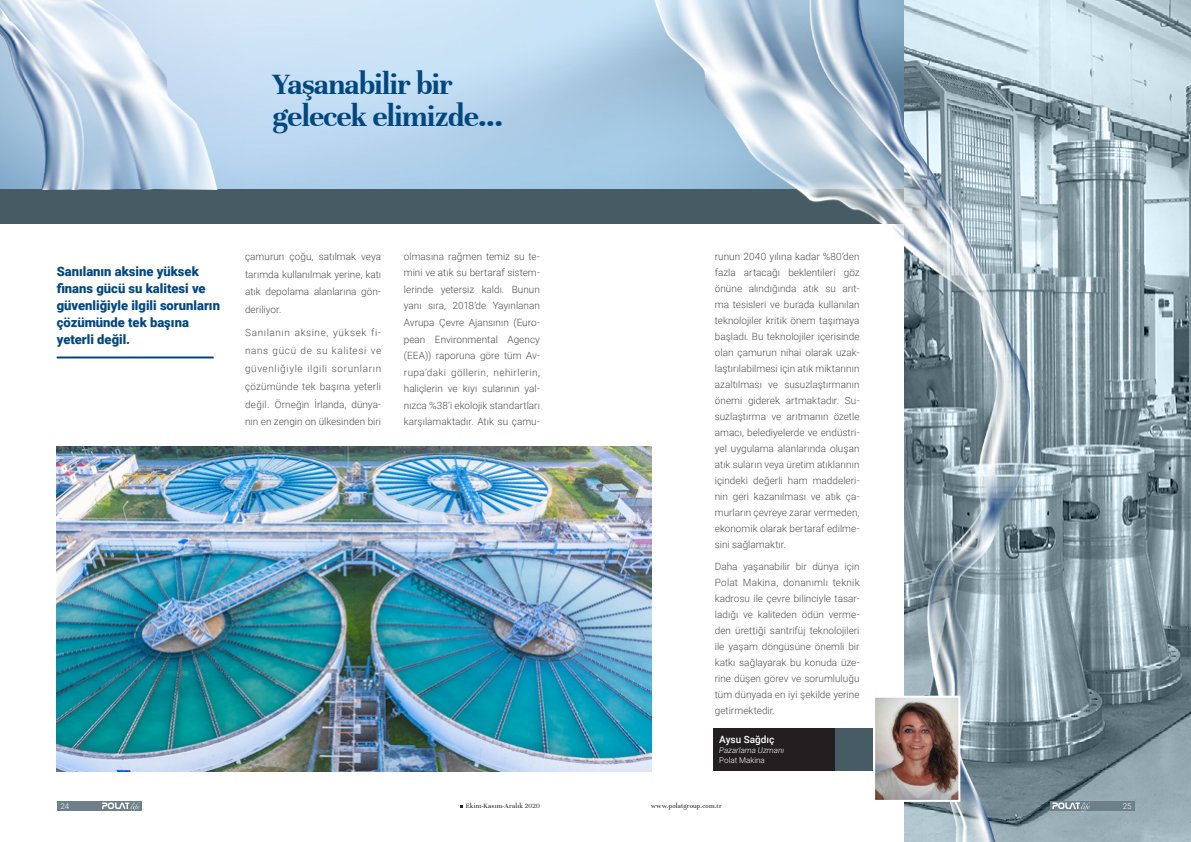
<style>
.page{position:relative;width:1191px;height:842px;background:#fff}
.page>*{position:absolute;margin:0;border:0;box-sizing:border-box;transform-origin:0 0}
.Magazine_Title{font:700 31.6px "Unna";letter-spacing:-.02em;color:#014780}
.Body_Text{font:900 13px/17px "Roboto";color:#014780}
.t1{font:300 10px/16px "Roboto";color:#231f20;text-align:justify}
.Body_Text-2{font:500 10px "Roboto";color:#fff}
.Body_Text-3{font:italic 300 8px "Roboto";color:#fff}
.Body_Text-4{font:300 8px "Roboto";color:#fff}
.t2{font:7px "Unna";letter-spacing:.03em;color:#231f20}
</style>
<div class="page">
<img style="left:232px;top:0;width:389px;height:190px">
<div style="left:0;top:190px;width:904px;height:34px;background:#475b64"></div>
<img style="left:1104px;top:0;width:87px;height:842px">
<img style="left:621px;top:0;width:483px;height:842px">
<img style="left:0;top:0;width:232px;height:190px">
<img style="left:57px;top:446px;width:594px;height:325px">
<hr style="left:57px;top:356px;width:157px;height:2px;background:#014780">
<div style="left:835px;top:728px;width:38px;height:43px;background:#475b64"></div>
<div style="left:713px;top:728px;width:122px;height:43px;background:#231f20"></div>
<img style="left:876px;top:699px;width:81px;height:100px">
<div style="left:873px;top:696px;width:87px;height:106px;border:2px solid #fff"></div>
<div style="left:1050px;top:801px;width:84px;height:10px;background:#6d7f89"></div>
<div style="left:58px;top:801px;width:84px;height:10px;background:#6d7f89"></div>
<svg style="left:1052px;top:802px;width:38px;height:9px"></svg>
<svg style="left:102px;top:802px;width:38px;height:9px"></svg>
<p class="Magazine_Title" style="left:272px;top:66px;width:182px">Yaşanabilir bir</p>
<p class="Magazine_Title" style="left:272px;top:98px;width:232px">gelecek elimizde...</p>
<p class="Body_Text" style="left:57px;top:263px;width:165px">Sanılanın aksine yüksek finans gücü su kalitesi ve güvenliğiyle ilgili sorunların çözümünde tek başına yeterli değil.</p>
<p class="t1" style="left:245px;top:247px;width:138px;line-height:17.7px">çamurun çoğu, satılmak veya tarımda kullanılmak yerine, katı atık depolama alanlarına gön&shy;deriliyor.</p>
<p class="t1" style="left:245px;top:324px;width:138px;line-height:17.7px">Sanılanın aksine, yüksek fi&shy;nans gücü de su kalitesi ve güvenliğiyle ilgili sorunların çözümünde tek başına yeterli değil. Örneğin İrlanda, dünya&shy;nın en zengin on ülkesinden biri</p>
<p class="t1" style="left:404px;top:248px;width:138px;line-height:16.5px">olmasına rağmen temiz su te&shy;mini ve atık su bertaraf sistem&shy;lerinde yetersiz kaldı. Bunun yanı sıra, 2018’de Yayınlanan Avrupa Çevre Ajansının (Euro&shy;pean Environmental Agency (EEA)) raporuna göre tüm Av&shy;rupa’daki göllerin, nehirlerin, haliçlerin ve kıyı sularının yal&shy;nızca %38’i ekolojik standartları karşılamaktadır. Atık su çamu-</p>
<p class="t1" style="left:715px;top:248px;width:146px">runun 2040 yılına kadar %80’den fazla artacağı beklentileri göz önüne alındığında atık su arıt&shy;ma tesisleri ve burada kullanılan teknolojiler kritik önem taşımaya başladı. Bu teknolojiler içerisinde olan çamurun nihai olarak uzak&shy;laştırılabilmesi için atık miktarının azaltılması ve susuzlaştırmanın önemi giderek artmaktadır. Su&shy;suzlaştırma ve arıtmanın özetle amacı, belediyelerde ve endüstri&shy;yel uygulama alanlarında oluşan atık suların veya üretim atıklarının içindeki değerli ham maddeleri&shy;nin geri kazanılması ve atık ça&shy;murların çevreye zarar vermeden, ekonomik olarak bertaraf edilme&shy;sini sağlamaktır.</p>
<p class="t1" style="left:715px;top:558px;width:146px">Daha yaşanabilir bir dünya için Polat Makina, donanımlı teknik kadrosu ile çevre bilinciyle tasar&shy;ladığı ve kaliteden ödün verme&shy;den ürettiği santrifüj teknolojileri ile yaşam döngüsüne önemli bir katkı sağlayarak bu konuda üze&shy;rine düşen görev ve sorumluluğu tüm dünyada en iyi şekilde yerine getirmektedir.</p>
<p class="Body_Text-2" style="left:719px;top:733px;width:57px">Aysu Sağdıç</p>
<p class="Body_Text-3" style="left:719px;top:745px;width:66px">Pazarlama Uzmanı</p>
<p class="Body_Text-4" style="left:719px;top:755px;width:47px">Polat Makina</p>
<p class="Body_Text-4" style="left:60px;top:800px;width:10px">24</p>
<p class="t2" style="left:466px;top:802px;width:76px">Ekim-Kasım-Aralık 2020</p>
<p class="t2" style="left:651px;top:802px;width:72px">www.polatgroup.com.tr</p>
<p class="Body_Text-4" style="left:1122px;top:800px;width:10px">25</p>
</div>
